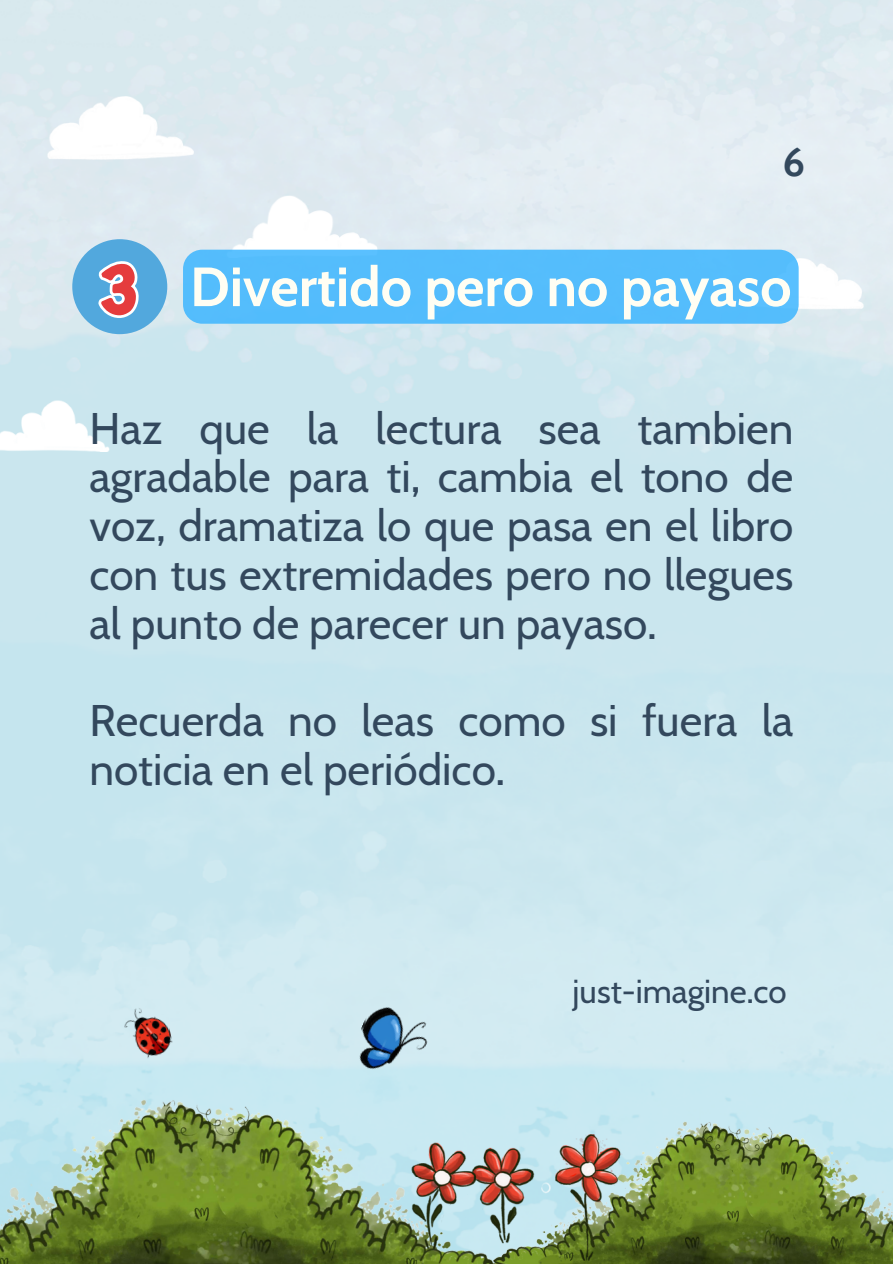
<style>
.page{position:relative;width:893px;height:1264px;background:#fff}
.page>*{position:absolute;margin:0;border:0;box-sizing:border-box;transform-origin:0 0}
.t1{font:700 55.05px "Cabin";color:#fffef3}
.t2{font:44.1px/48.8px "Cabin";color:#33485d;text-align:justify}
.t3{font:700 39.75px "Cabin";color:#33485d}
.t4{font:33px "Cabin";color:#33485d}
.s1{font-family:"KB Planet Earth";font-weight:400;font-size:66.15px;color:rgb(0 0 0/0)}
</style>
<div class="page">
<img style="left:0;top:0;width:892px;height:1092px">
<img style="left:47px;top:96px;width:206px;height:76px">
<img style="left:145px;top:163px;width:233px;height:95px">
<img style="left:0;top:1064px;width:513px;height:199px">
<img style="left:478px;top:1092px;width:414px;height:171px">
<img style="left:791px;top:258px;width:72px;height:62px">
<img style="left:0;top:373px;width:177px;height:79px">
<img style="left:117px;top:991px;width:59px;height:79px">
<img style="left:342px;top:996px;width:105px;height:107px">
<img style="left:393px;top:1134px;width:238px;height:128px">
<div style="left:72px;top:239px;width:95px;height:95px;background:#52a8dd;border-radius:50%"></div>
<svg style="left:98px;top:261px;width:41px;height:57px"></svg>
<div style="left:183px;top:250px;width:615px;height:74px;background:#54bdfc;border-radius:19px"></div>
<h1 class="t3" style="left:782px;top:138px;width:24px">6</h1>
<p class="t1" style="left:99px;top:253px;width:694px"><span class="s1">3</span> Divertido pero no payaso</p>
<h2 class="t2" style="left:89px;top:403px;width:705px">Haz que la lectura sea tambien agradable para ti, cambia el tono de voz, dramatiza lo que pasa en el libro con tus extremidades pero no llegues al punto de parecer un payaso.</h2>
<h2 class="t2" style="left:89px;top:696px;width:705px">Recuerda no leas como si fuera la noticia en el periódico.</h2>
<p class="t4" style="left:572px;top:971px;width:216px">just-imagine.co</p>
</div>
